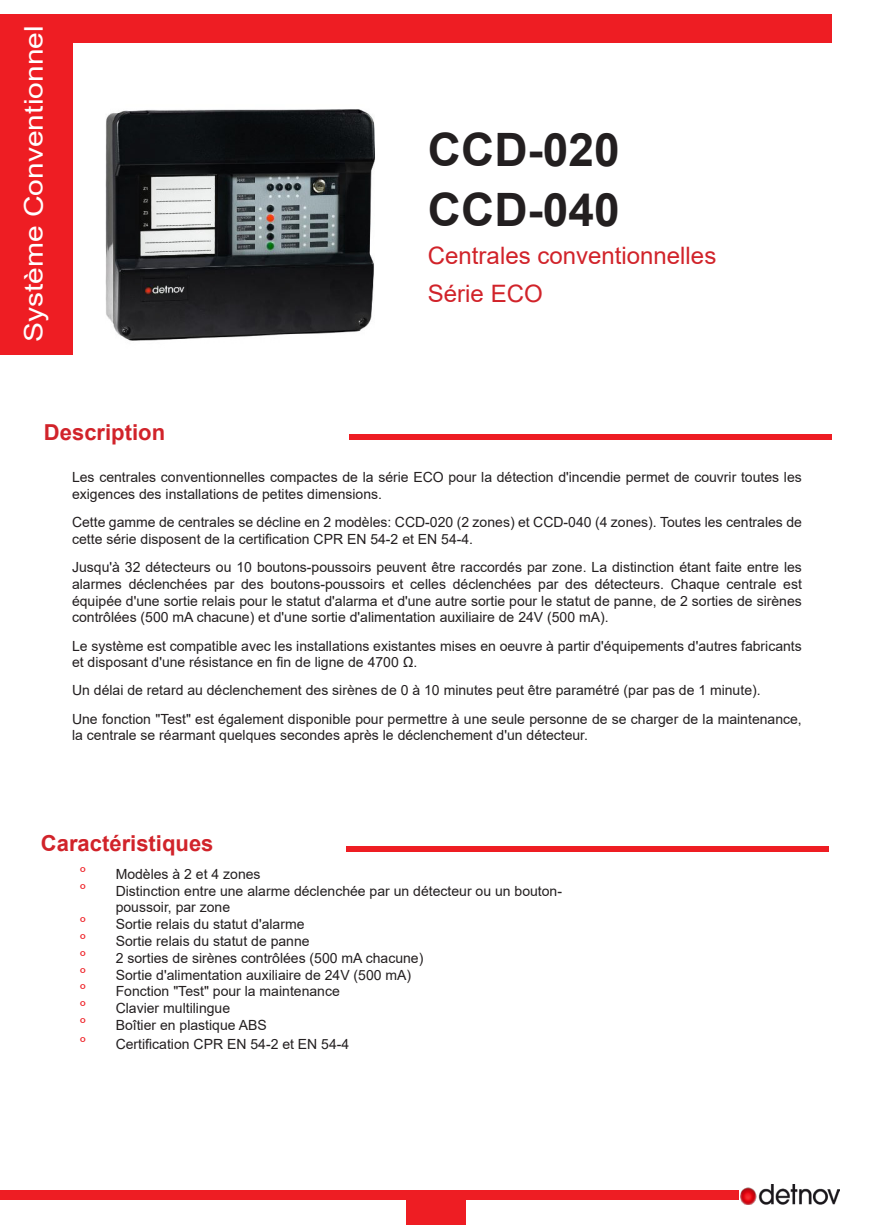
<style>
.page{position:relative;width:874px;height:1225px;background:#fff}
.page>*{position:absolute;margin:0;border:0;box-sizing:border-box;transform-origin:0 0}
.t1{font:700 46px "Arial";color:#231f20}
.t2{font:25.8px "Arial";color:#fff;scale:1.16 1}
.t3{font:24px "Arial";color:#d1232a}
.t4{font:700 22px "Arial";color:#d1232a}
.t5{font:18px "Minion Pro";color:#ee1d23}
.t6{font:14px/16.8px "Arial";color:#231f20}
</style>
<div class="page">
<div style="left:0;top:15px;width:831px;height:28px;background:#ee1d23"></div>
<div style="left:0;top:15px;width:73px;height:339px;background:#ee1d23"></div>
<div style="left:0;top:1189px;width:738px;height:10px;background:#ee1d23"></div>
<div style="left:406px;top:1199px;width:59px;height:26px;background:#ee1d23"></div>
<img style="left:740px;top:1184px;width:99px;height:20px">
<div style="left:349px;top:434px;width:482px;height:5px;background:#ee1d23"></div>
<div style="left:346px;top:846px;width:482px;height:5px;background:#ee1d23"></div>
<img style="left:105px;top:109px;width:270px;height:232px">
<h2 class="t2" style="left:16px;top:342px;width:275px;rotate:-90deg">Système Conventionnel</h2>
<p class="t4" style="left:44px;top:417px;width:123px">Description</p>
<p class="t1" style="left:427px;top:117px;width:193px">CCD-020</p>
<p class="t1" style="left:427px;top:177px;width:193px">CCD-040</p>
<p class="t3" style="left:427px;top:239px;width:290px">Centrales conventionnelles</p>
<p class="t3" style="left:427px;top:277px;width:116px">Série ECO</p>
<p class="t6" style="left:72px;top:468px;width:731px">Les centrales conventionnelles compactes de la série ECO pour la détection d'incendie permet de couvrir toutes les exigences des installations de petites dimensions.</p>
<p class="t6" style="left:72px;top:513px;width:731px">Cette gamme de centrales se décline en 2 modèles: CCD-020 (2 zones) et CCD-040 (4 zones). Toutes les centrales de cette série disposent de la certification CPR EN 54-2 et EN 54-4.</p>
<p class="t6" style="left:72px;top:558px;width:731px;text-align:justify">Jusqu'à 32 détecteurs ou 10 boutons-poussoirs peuvent être raccordés par zone. La distinction étant faite entre les alarmes déclenchées par des boutons-poussoirs et celles déclenchées par des détecteurs. Chaque centrale est équipée d'une sortie relais pour le statut d'alarma et d'une autre sortie pour le statut de panne, de 2 sorties de sirènes contrôlées (500 mA chacune) et d'une sortie d'alimentation auxiliaire de 24V (500 mA).</p>
<p class="t6" style="left:72px;top:637px;width:731px">Le système est compatible avec les installations existantes mises en oeuvre à partir d'équipements d'autres fabricants et disposant d'une résistance en fin de ligne de 4700 Ω.</p>
<p class="t6" style="left:72px;top:682px;width:689px">Un délai de retard au déclenchement des sirènes de 0 à 10 minutes peut être paramétré (par pas de 1 minute).</p>
<p class="t6" style="left:72px;top:710px;width:731px">Une fonction "Test" est également disponible pour permettre à une seule personne de se charger de la maintenance, la centrale se réarmant quelques secondes après le déclenchement d'un détecteur.</p>
<p class="t4" style="left:41px;top:827px;width:174px">Caractéristiques</p>
<p class="t5" style="left:80px;top:861px;width:8px">°</p>
<p class="t6" style="left:116px;top:865px;width:146px">Modèles à 2 et 4 zones</p>
<p class="t5" style="left:80px;top:878px;width:8px">°</p>
<p class="t6" style="left:116px;top:882px;width:447px">Distinction entre une alarme déclenchée par un détecteur ou un bouton&shy;poussoir, par zone</p>
<p class="t5" style="left:80px;top:911px;width:8px">°</p>
<p class="t6" style="left:116px;top:916px;width:190px">Sortie relais du statut d'alarme</p>
<p class="t5" style="left:80px;top:928px;width:8px">°</p>
<p class="t6" style="left:116px;top:932px;width:195px">Sortie relais du statut de panne</p>
<p class="t5" style="left:80px;top:945px;width:8px">°</p>
<p class="t6" style="left:116px;top:949px;width:309px">2 sorties de sirènes contrôlées (500 mA chacune)</p>
<p class="t5" style="left:80px;top:962px;width:8px">°</p>
<p class="t6" style="left:116px;top:966px;width:297px">Sortie d'alimentation auxiliaire de 24V (500 mA)</p>
<p class="t5" style="left:80px;top:978px;width:8px">°</p>
<p class="t6" style="left:116px;top:983px;width:225px">Fonction "Test" pour la maintenance</p>
<p class="t5" style="left:80px;top:995px;width:8px">°</p>
<p class="t6" style="left:116px;top:1000px;width:116px">Clavier multilingue</p>
<p class="t5" style="left:80px;top:1012px;width:8px">°</p>
<p class="t6" style="left:116px;top:1016px;width:152px">Boîtier en plastique ABS</p>
<p class="t5" style="left:80px;top:1031px;width:8px">°</p>
<p class="t6" style="left:116px;top:1036px;width:235px">Certification CPR EN 54-2 et EN 54-4</p>
</div>
